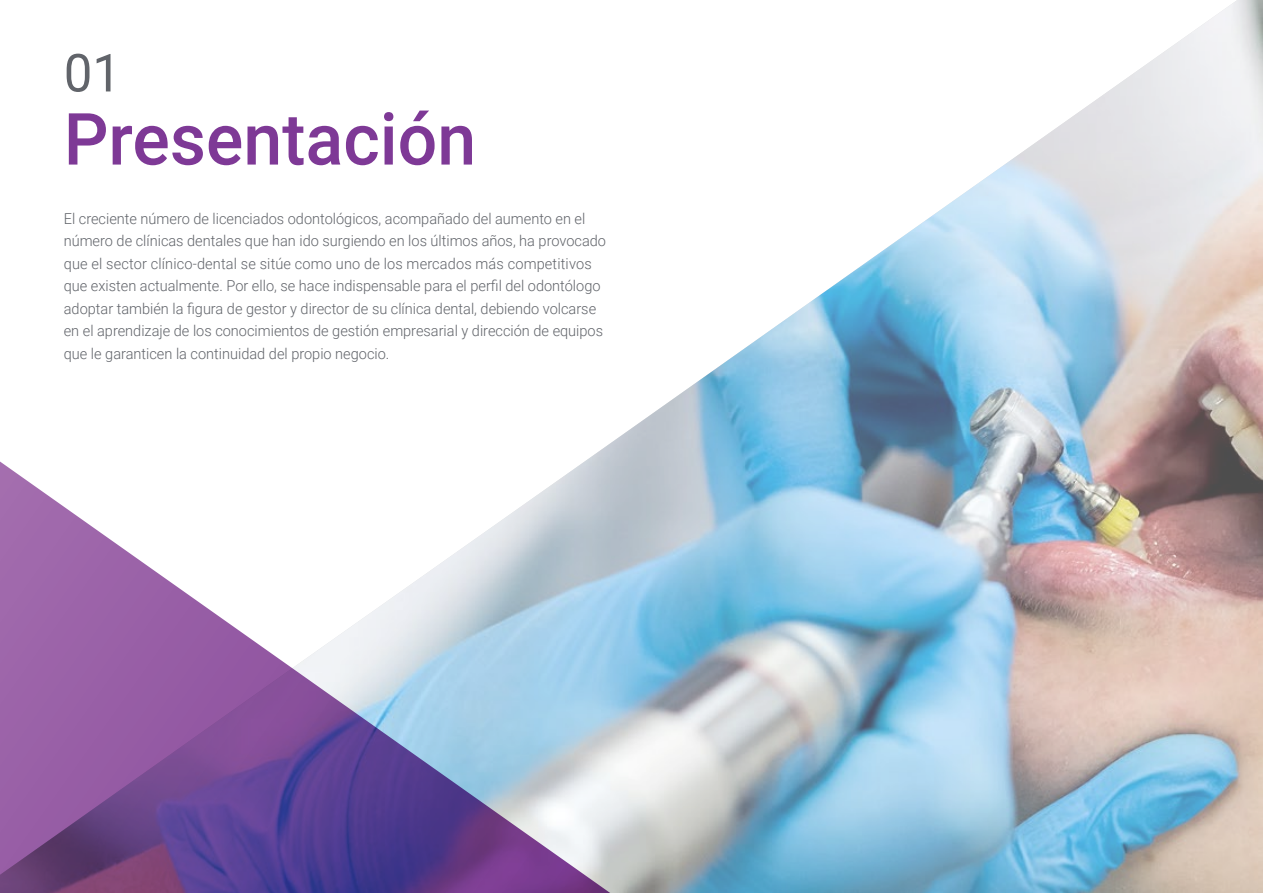
<style>
.page{position:relative;width:1263px;height:893px;background:#fff}
.page>*{position:absolute;margin:0;border:0;box-sizing:border-box;transform-origin:0 0}
.t1{font:500 72px "Roboto";color:#7e3996}
.t2{font:52.5px "Roboto";color:#61646a}
.t3{font:300 15px/22.5px "Roboto";color:#61646a}
</style>
<div class="page">
<img style="left:607px;top:0;width:656px;height:893px">
<svg style="left:0;top:446px;width:640px;height:447px"></svg>
<h2 class="t2" style="left:64px;top:36px;width:59px">01</h2>
<h1 class="t1" style="left:64px;top:89px;width:414px">Presentación</h1>
<p class="t3" style="left:64px;top:207px;width:544px">El creciente número de licenciados odontológicos, acompañado del aumento en el número de clínicas dentales que han ido surgiendo en los últimos años, ha provocado que el sector clínico-dental se sitúe como uno de los mercados más competitivos que existen actualmente. Por ello, se hace indispensable para el perfil del odontólogo adoptar también la figura de gestor y director de su clínica dental, debiendo volcarse en el aprendizaje de los conocimientos de gestión empresarial y dirección de equipos que le garanticen la continuidad del propio negocio.</p>
</div>
